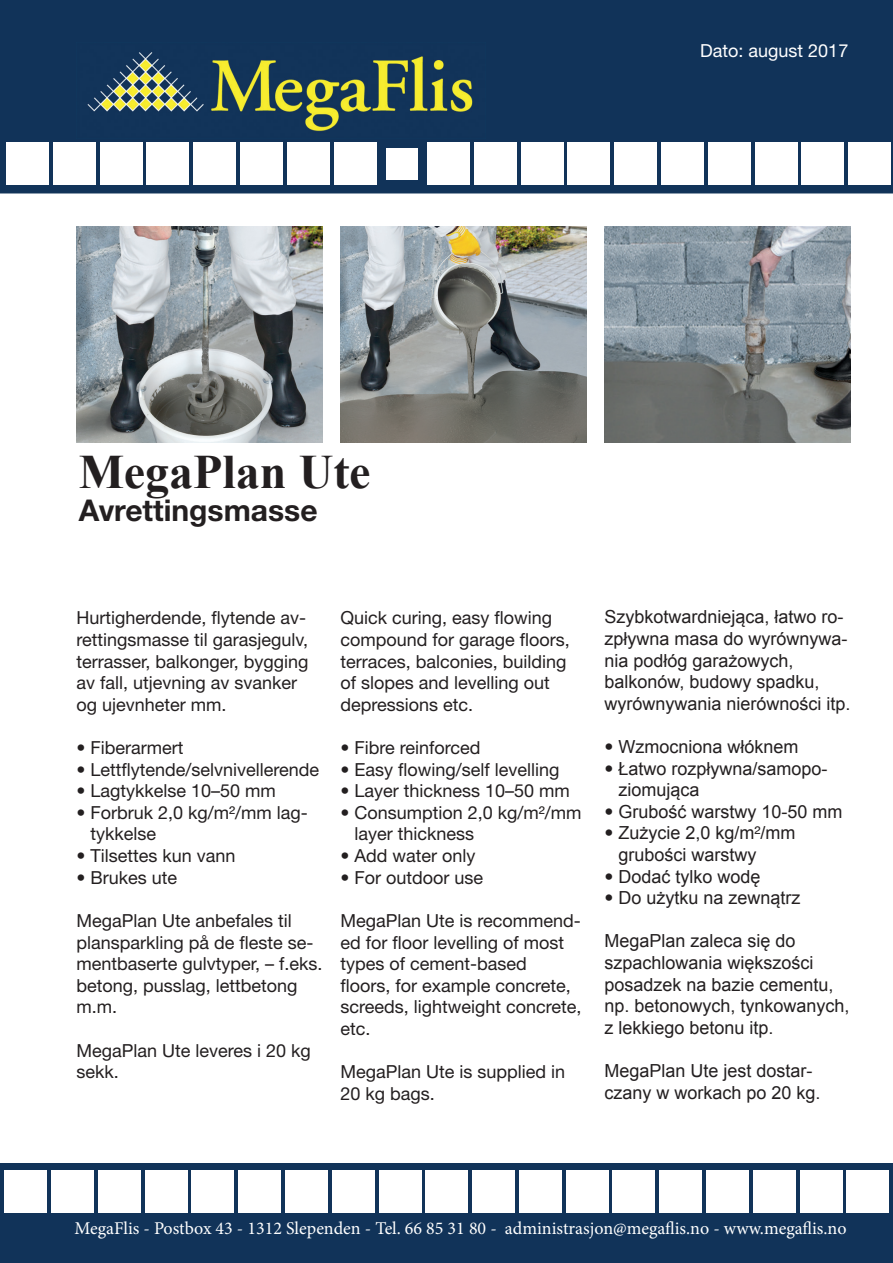
<style>
.page{position:relative;width:893px;height:1263px;background:#fff}
.page>*{position:absolute;margin:0;border:0;box-sizing:border-box;transform-origin:0 0}
.t1{font:700 48px "Times New Roman";color:#231f20}
.t2{font:700 30px "Helvetica Neue";color:#231f20}
.t3{font:18px/21.6px "Helvetica Neue";color:#231f20}
.t4{font:18px/21.6px "Arial";color:#231f20}
.t5{font:18px "Minion Pro";color:#fff}
.t6{font:18px "Helvetica Neue";color:#fff}
.s1{font-family:"Helvetica Neue"}
</style>
<div class="page">
<div style="left:0;top:0;width:893px;height:193px;background:#113359"></div>
<div style="left:6px;top:142px;width:43px;height:43px;background:#fff"></div>
<div style="left:334px;top:142px;width:42px;height:43px;background:#fff"></div>
<div style="left:193px;top:142px;width:43px;height:43px;background:#fff"></div>
<div style="left:521px;top:142px;width:42px;height:43px;background:#fff"></div>
<div style="left:755px;top:142px;width:42px;height:43px;background:#fff"></div>
<div style="left:100px;top:142px;width:42px;height:43px;background:#fff"></div>
<div style="left:427px;top:142px;width:43px;height:43px;background:#fff"></div>
<div style="left:661px;top:142px;width:43px;height:43px;background:#fff"></div>
<div style="left:53px;top:142px;width:43px;height:43px;background:#fff"></div>
<div style="left:386px;top:148px;width:32px;height:32px;background:#fff"></div>
<div style="left:240px;top:142px;width:43px;height:43px;background:#fff"></div>
<div style="left:568px;top:142px;width:42px;height:43px;background:#fff"></div>
<div style="left:801px;top:142px;width:43px;height:43px;background:#fff"></div>
<div style="left:147px;top:142px;width:42px;height:43px;background:#fff"></div>
<div style="left:474px;top:142px;width:43px;height:43px;background:#fff"></div>
<div style="left:708px;top:142px;width:42px;height:43px;background:#fff"></div>
<div style="left:287px;top:142px;width:43px;height:43px;background:#fff"></div>
<div style="left:614px;top:142px;width:43px;height:43px;background:#fff"></div>
<div style="left:848px;top:142px;width:43px;height:43px;background:#fff"></div>
<img style="left:77px;top:43px;width:409px;height:95px">
<div style="left:0;top:1163px;width:893px;height:100px;background:#113359"></div>
<div style="left:5px;top:1170px;width:42px;height:42px;background:#fff"></div>
<div style="left:332px;top:1170px;width:43px;height:42px;background:#fff"></div>
<div style="left:192px;top:1170px;width:42px;height:42px;background:#fff"></div>
<div style="left:519px;top:1170px;width:43px;height:42px;background:#fff"></div>
<div style="left:753px;top:1170px;width:42px;height:42px;background:#fff"></div>
<div style="left:98px;top:1170px;width:43px;height:42px;background:#fff"></div>
<div style="left:426px;top:1170px;width:42px;height:42px;background:#fff"></div>
<div style="left:659px;top:1170px;width:43px;height:42px;background:#fff"></div>
<div style="left:51px;top:1170px;width:43px;height:42px;background:#fff"></div>
<div style="left:379px;top:1170px;width:42px;height:42px;background:#fff"></div>
<div style="left:238px;top:1170px;width:43px;height:42px;background:#fff"></div>
<div style="left:566px;top:1170px;width:42px;height:42px;background:#fff"></div>
<div style="left:800px;top:1170px;width:42px;height:42px;background:#fff"></div>
<div style="left:145px;top:1170px;width:42px;height:42px;background:#fff"></div>
<div style="left:472px;top:1170px;width:43px;height:42px;background:#fff"></div>
<div style="left:706px;top:1170px;width:43px;height:42px;background:#fff"></div>
<div style="left:285px;top:1170px;width:43px;height:42px;background:#fff"></div>
<div style="left:613px;top:1170px;width:42px;height:42px;background:#fff"></div>
<div style="left:847px;top:1170px;width:42px;height:42px;background:#fff"></div>
<img style="left:77px;top:226px;width:245px;height:216px">
<img style="left:340px;top:226px;width:246px;height:216px">
<img style="left:604px;top:226px;width:246px;height:216px">
<p class="t6" style="left:700px;top:40px;width:150px">Dato: august 2017</p>
<p class="t1" style="left:79px;top:439px;width:293px">MegaPlan Ute</p>
<p class="t2" style="left:79px;top:492px;width:240px">Avrettingsmasse</p>
<p class="t3" style="left:77px;top:607px;width:234px">Hurtigherdende, flytende av&shy;rettingsmasse til garasjegulv, terrasser, balkonger, bygging av fall, utjevning av svanker og ujevnheter mm.</p>
<p class="t3" style="left:77px;top:736px;width:109px">• Fiberarmert</p>
<p class="t3" style="left:77px;top:758px;width:244px">• Lettflytende/selvnivellerende</p>
<p class="t3" style="left:77px;top:780px;width:201px">• Lagtykkelse 10–50 mm</p>
<p class="t3" style="left:91px;top:801px;width:219px;text-indent:-14px">• Forbruk 2,0 kg/m²/mm lag&shy;tykkelse</p>
<p class="t3" style="left:77px;top:844px;width:161px">• Tilsettes kun vann</p>
<p class="t3" style="left:77px;top:866px;width:102px">• Brukes ute</p>
<p class="t3" style="left:77px;top:909px;width:247px">MegaPlan Ute anbefales til plansparkling på de fleste se&shy;mentbaserte gulvtyper, – f.eks. betong, pusslag, lettbetong m.m.</p>
<p class="t3" style="left:77px;top:1039px;width:236px">MegaPlan Ute leveres i 20 kg sekk.</p>
<p class="t3" style="left:340px;top:607px;width:231px">Quick curing, easy flowing compound for garage floors, terraces, balconies, building of slopes and levelling out depressions etc.</p>
<p class="t3" style="left:340px;top:736px;width:142px">• Fibre reinforced</p>
<p class="t3" style="left:340px;top:758px;width:220px">• Easy flowing/self levelling</p>
<p class="t3" style="left:340px;top:780px;width:231px">• Layer thickness 10–50 mm</p>
<p class="t3" style="left:354px;top:801px;width:229px;text-indent:-14px">• Consumption 2,0 kg/m²/mm layer thickness</p>
<p class="t3" style="left:340px;top:844px;width:136px">• Add water only</p>
<p class="t3" style="left:340px;top:866px;width:144px">• For outdoor use</p>
<p class="t3" style="left:340px;top:909px;width:243px">MegaPlan Ute is recommend&shy;ed for floor levelling of most types of cement-based<br>floors, for example concrete, screeds, lightweight concrete, etc.</p>
<p class="t3" style="left:340px;top:1060px;width:226px">MegaPlan Ute is supplied in<br>20 kg bags.</p>
<p class="t4" style="left:604px;top:606px;width:247px">Szybkotwardniejąca, łatwo ro&shy;zpływna masa do wyrównywa&shy;nia podłóg garażowych, balkonów, budowy spadku, wyrównywania nierówności itp.</p>
<p class="t4" style="left:604px;top:736px;width:196px"><span class="s1">•</span> Wzmocniona włóknem</p>
<p class="t4" style="left:618px;top:758px;width:211px;text-indent:-14px"><span class="s1">•</span> Łatwo rozpływna/samopo&shy;ziomująca</p>
<p class="t4" style="left:604px;top:801px;width:240px"><span class="s1">•</span> Grubość warstwy 10-50 mm</p>
<p class="t4" style="left:618px;top:822px;width:179px;text-indent:-14px"><span class="s1">•</span> Zużycie 2,0 kg/m<span class="s1">²</span>/mm grubości warstwy</p>
<p class="t4" style="left:604px;top:866px;width:158px"><span class="s1">•</span> Dodać tylko wodę</p>
<p class="t4" style="left:604px;top:887px;width:198px"><span class="s1">•</span> Do użytku na zewnątrz</p>
<p class="t4" style="left:604px;top:930px;width:247px">MegaPlan zaleca się do szpachlowania większości posadzek na bazie cementu, np. betonowych, tynkowanych, z lekkiego betonu itp.</p>
<p class="t4" style="left:604px;top:1060px;width:218px">MegaPlan Ute jest dostar&shy;czany w workach po 20 kg.</p>
<p class="t5" style="left:74px;top:1216px;width:774px">MegaFlis - Postbox 43 - 1312 Slependen - Tel. 66 85 31 80 - administrasjon@megaflis.no - www.megaflis.no</p>
</div>
